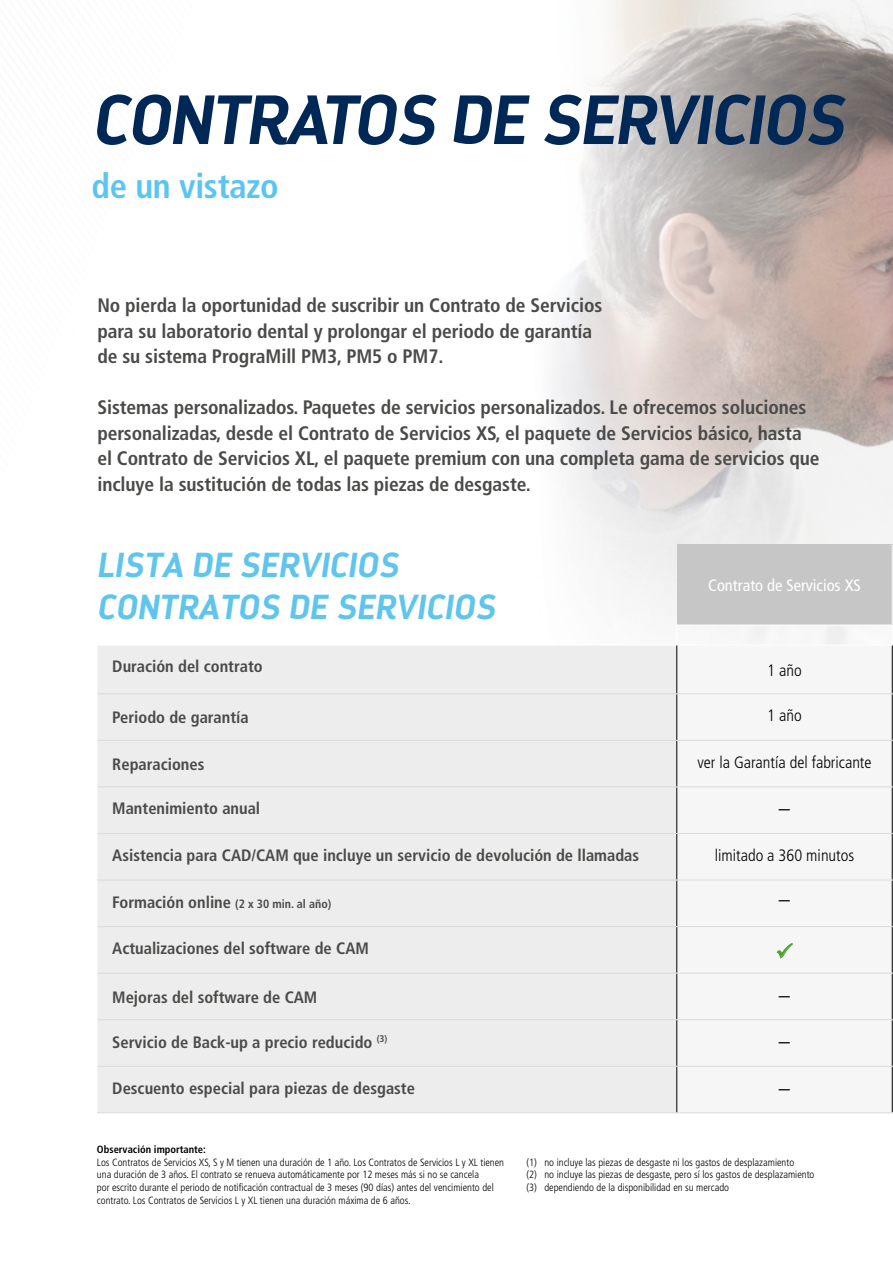
<style>
.page{position:relative;width:893px;height:1263px;background:#fff}
.page>*{position:absolute;margin:0;border:0;box-sizing:border-box;transform-origin:0 0}
.t1{font:italic 700 69.45px "Darwin Alt";letter-spacing:-.01em;color:#002856}
.t2{font:italic 700 34.65px/41.5px "Darwin Alt";letter-spacing:.01em;color:#5fc5ed}
.t3{font:700 condensed 34.5px "Frutiger";letter-spacing:-.01em;color:#5bc5f2}
.t4{font:300 condensed 22.35px "Frutiger";color:#000}
.t5{font:700 condensed 19.5px/25.5px "Frutiger";letter-spacing:-.005em;color:#4a4a49}
.t6{font:700 condensed 16.5px "Frutiger";color:#4a4a49}
.t7{font:300 condensed 16.5px "Frutiger";color:#000}
.t8{font:condensed 16.5px "Frutiger";color:#fff}
.t9{font:300 condensed 10.5px/12.6px "Frutiger";color:#000}
.t10{font:700 condensed 10.5px "Frutiger";color:#000}
.s1{font-size:12px}
</style>
<div class="page">
<img style="left:98px;top:0;width:795px;height:1114px">
<div style="left:677px;top:545px;width:215px;height:80px;background:#c6c6c6"></div>
<div style="left:97px;top:646px;width:579px;height:466px;background:#ededed"></div>
<div style="left:677px;top:646px;width:215px;height:466px;background:#f6f6f6"></div>
<hr style="left:676px;top:625px;width:216px;height:1px;background:#fff">
<svg style="left:676px;top:626px;width:1px;height:19px"></svg>
<hr style="left:97px;top:645px;width:580px;height:1px;background:#fff">
<hr style="left:677px;top:645px;width:215px;height:1px;background:#fff">
<svg style="left:892px;top:625px;width:1px;height:20px"></svg>
<hr style="left:676px;top:645px;width:1px;height:48px;background:#000">
<hr style="left:892px;top:645px;width:1px;height:48px;background:#000">
<hr style="left:676px;top:694px;width:1px;height:46px;background:#000">
<hr style="left:892px;top:694px;width:1px;height:46px;background:#000">
<hr style="left:676px;top:741px;width:1px;height:45px;background:#000">
<hr style="left:892px;top:741px;width:1px;height:45px;background:#000">
<hr style="left:676px;top:787px;width:1px;height:46px;background:#000">
<hr style="left:892px;top:787px;width:1px;height:46px;background:#000">
<hr style="left:676px;top:834px;width:1px;height:46px;background:#000">
<hr style="left:892px;top:834px;width:1px;height:46px;background:#000">
<hr style="left:676px;top:880px;width:1px;height:46px;background:#000">
<hr style="left:892px;top:880px;width:1px;height:46px;background:#000">
<hr style="left:676px;top:927px;width:1px;height:46px;background:#000">
<hr style="left:892px;top:927px;width:1px;height:46px;background:#000">
<hr style="left:676px;top:973px;width:1px;height:46px;background:#000">
<hr style="left:892px;top:973px;width:1px;height:46px;background:#000">
<hr style="left:676px;top:1020px;width:1px;height:46px;background:#000">
<hr style="left:892px;top:1020px;width:1px;height:46px;background:#000">
<hr style="left:676px;top:1067px;width:1px;height:45px;background:#000">
<hr style="left:892px;top:1067px;width:1px;height:45px;background:#000">
<hr style="left:97px;top:693px;width:580px;height:1px;background:#dadada">
<hr style="left:677px;top:693px;width:215px;height:1px;background:#dadada">
<hr style="left:97px;top:740px;width:580px;height:1px;background:#dadada">
<hr style="left:677px;top:740px;width:215px;height:1px;background:#dadada">
<hr style="left:97px;top:786px;width:580px;height:1px;background:#dadada">
<hr style="left:677px;top:786px;width:215px;height:1px;background:#dadada">
<hr style="left:97px;top:833px;width:580px;height:1px;background:#dadada">
<hr style="left:677px;top:833px;width:215px;height:1px;background:#dadada">
<hr style="left:97px;top:880px;width:580px;height:1px;background:#dadada">
<hr style="left:677px;top:880px;width:215px;height:1px;background:#dadada">
<hr style="left:97px;top:926px;width:580px;height:1px;background:#dadada">
<hr style="left:677px;top:926px;width:215px;height:1px;background:#dadada">
<hr style="left:97px;top:973px;width:580px;height:1px;background:#dadada">
<hr style="left:677px;top:973px;width:215px;height:1px;background:#dadada">
<hr style="left:97px;top:1019px;width:580px;height:1px;background:#dadada">
<hr style="left:677px;top:1019px;width:215px;height:1px;background:#dadada">
<hr style="left:97px;top:1066px;width:580px;height:1px;background:#dadada">
<hr style="left:677px;top:1066px;width:215px;height:1px;background:#dadada">
<hr style="left:97px;top:1112px;width:580px;height:1px;background:#dadada">
<hr style="left:677px;top:1112px;width:215px;height:1px;background:#dadada">
<hr style="left:892px;top:545px;width:1px;height:80px;background:#fff">
<svg style="left:776px;top:943px;width:17px;height:16px"></svg>
<h1 class="t1" style="left:92px;top:77px;width:754px">CONTRATOS DE SERVICIOS</h1>
<h3 class="t3" style="left:92px;top:166px;width:188px">de un vistazo</h3>
<h3 class="t5" style="left:97px;top:293px;width:506px">No pierda la oportunidad de suscribir un Contrato de Servicios para su laboratorio dental y prolongar el periodo de garantía de su sistema PrograMill PM3, PM5 o PM7.</h3>
<p class="t5" style="left:97px;top:395px;width:724px">Sistemas personalizados. Paquetes de servicios personalizados. Le ofrecemos soluciones personalizadas, desde el Contrato de Servicios XS, el paquete de Servicios básico, hasta el Contrato de Servicios XL, el paquete premium con una completa gama de servicios que incluye la sustitución de todas las piezas de desgaste.</p>
<h2 class="t2" style="left:97px;top:544px;width:400px">LISTA DE SERVICIOS<br>CONTRATOS DE SERVICIOS</h2>
<h3 class="t8" style="left:708px;top:576px;width:154px">Contrato de Servicios XS</h3>
<h3 class="t6" style="left:112px;top:657px;width:152px">Duración del contrato</h3>
<h3 class="t7" style="left:767px;top:660px;width:36px">1 año</h3>
<h3 class="t6" style="left:112px;top:708px;width:138px">Periodo de garantía</h3>
<h3 class="t7" style="left:767px;top:706px;width:36px">1 año</h3>
<h3 class="t6" style="left:112px;top:754px;width:94px">Reparaciones</h3>
<h3 class="t7" style="left:697px;top:752px;width:176px">ver la Garantía del fabricante</h3>
<h3 class="t6" style="left:112px;top:799px;width:149px">Mantenimiento anual</h3>
<h3 class="t4" style="left:779px;top:796px;width:13px">–</h3>
<h3 class="t6" style="left:112px;top:845px;width:528px">Asistencia para CAD/CAM que incluye un servicio de devolución de llamadas</h3>
<h3 class="t7" style="left:715px;top:846px;width:141px">limitado a 360 minutos</h3>
<h3 class="t6" style="left:112px;top:892px;width:221px">Formación online <span class="s1">(2 x 30 min. al año)</span></h3>
<h3 class="t4" style="left:779px;top:887px;width:13px">–</h3>
<h3 class="t6" style="left:112px;top:938px;width:258px">Actualizaciones del software de CAM</h3>
<h3 class="t6" style="left:112px;top:987px;width:207px">Mejoras del software de CAM</h3>
<h3 class="t4" style="left:779px;top:982px;width:13px">–</h3>
<h3 class="t6" style="left:112px;top:1032px;width:277px">Servicio de Back-up a precio reducido <sup>(3)</sup></h3>
<h3 class="t4" style="left:779px;top:1029px;width:13px">–</h3>
<h3 class="t6" style="left:112px;top:1078px;width:304px">Descuento especial para piezas de desgaste</h3>
<h3 class="t4" style="left:779px;top:1075px;width:13px">–</h3>
<p class="t10" style="left:97px;top:1143px;width:110px">Observación importante:</p>
<p class="t9" style="left:97px;top:1156px;width:409px">Los Contratos de Servicios XS, S y M tienen una duración de 1 año. Los Contratos de Servicios L y XL tienen una duración de 3 años. El contrato se renueva automáticamente por 12 meses más si no se cancela<br>por escrito durante el periodo de notificación contractual de 3 meses (90 días) antes del vencimiento del contrato. Los Contratos de Servicios L y XL tienen una duración máxima de 6 años.</p>
<p class="t9" style="left:526px;top:1156px;width:290px">(1) no incluye las piezas de desgaste ni los gastos de desplazamiento<br>(2) no incluye las piezas de desgaste, pero sí los gastos de desplazamiento (3) dependiendo de la disponibilidad en su mercado</p>
</div>
